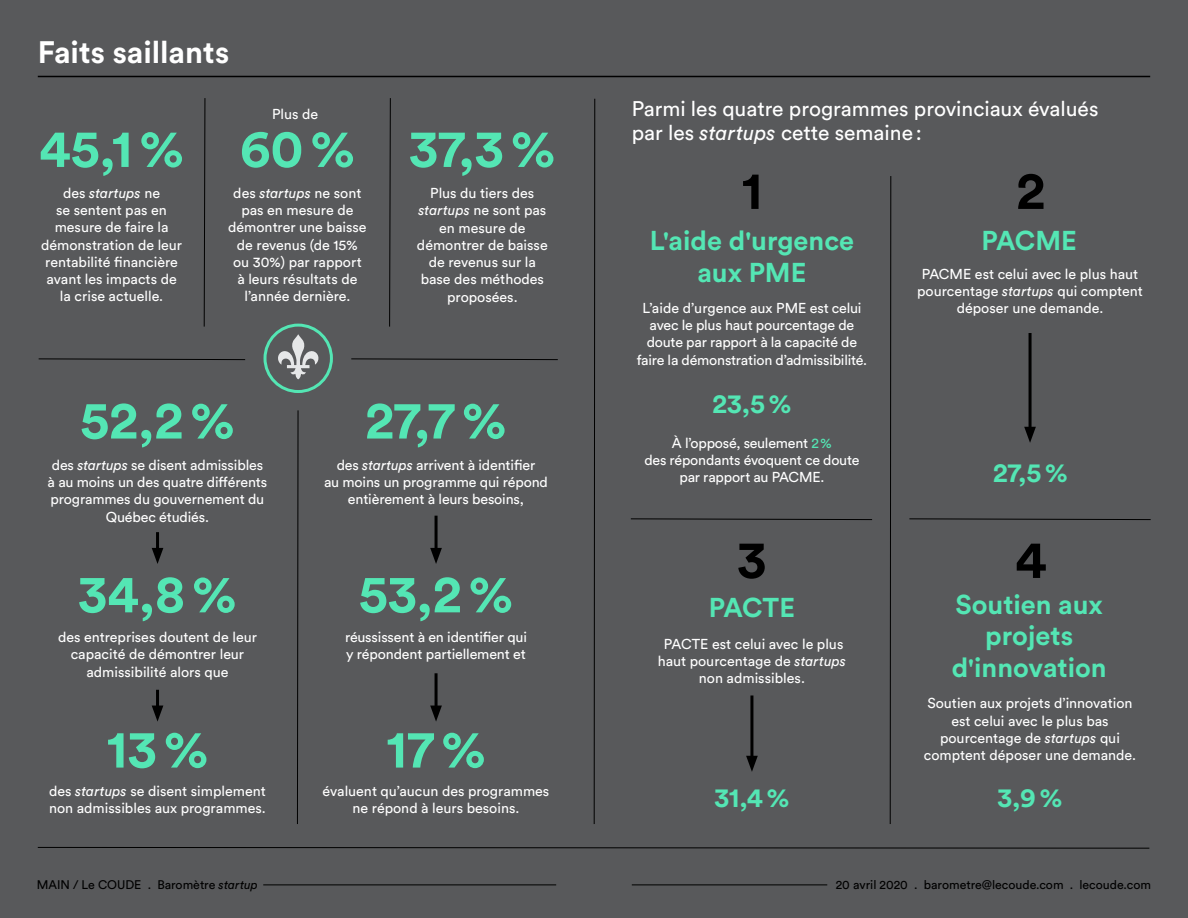
<style>
.page{position:relative;width:1188px;height:918px;background:#58595b}
.page>*{position:absolute;margin:0;border:0;box-sizing:border-box;transform-origin:0 0}
.t1{font:700 52.8px "Circular Pro";color:#54e6b4}
.t2{font:700 52.8px "Circular Pro";color:#000}
.t3{font:700 30.75px "Circular Pro";color:#fff}
.t4{font:700 27px/31.5px "Circular Pro";color:#54e6b4;text-align:center}
.t5{font:21px/24px "Circular Pro";color:#fff}
.t6{font:14.25px/17.2px "Circular Pro";color:#fff;text-align:center}
.t7{font:12.3px "Circular Pro";color:#000}
.s1{font-style:italic}
.s2{color:#54e6b4}
</style>
<div class="page">
<hr style="left:38px;top:76px;width:1112px;height:1px;background:#000">
<svg style="left:204px;top:98px;width:1px;height:229px"></svg>
<svg style="left:38px;top:359px;width:208px;height:1px"></svg>
<svg style="left:351px;top:359px;width:207px;height:1px"></svg>
<svg style="left:631px;top:518px;width:241px;height:2px"></svg>
<svg style="left:909px;top:518px;width:242px;height:2px"></svg>
<svg style="left:37px;top:847px;width:1113px;height:2px"></svg>
<svg style="left:389px;top:98px;width:2px;height:229px"></svg>
<svg style="left:297px;top:410px;width:1px;height:414px"></svg>
<svg style="left:890px;top:176px;width:1px;height:648px"></svg>
<svg style="left:594px;top:98px;width:1px;height:726px"></svg>
<svg style="left:277px;top:334px;width:43px;height:45px"></svg>
<div style="left:264px;top:324px;width:69px;height:69px;border:3px solid #54e6b4;border-radius:50%"></div>
<hr style="left:156px;top:690px;width:3px;height:21px;background:#000">
<svg style="left:152px;top:706px;width:11px;height:16px"></svg>
<hr style="left:156px;top:532px;width:3px;height:22px;background:#000">
<svg style="left:152px;top:548px;width:11px;height:16px"></svg>
<hr style="left:435px;top:516px;width:3px;height:38px;background:#000">
<svg style="left:430px;top:548px;width:12px;height:16px"></svg>
<hr style="left:435px;top:673px;width:3px;height:38px;background:#000">
<svg style="left:430px;top:706px;width:12px;height:15px"></svg>
<hr style="left:263px;top:885px;width:293px;height:1px;background:#000">
<hr style="left:632px;top:885px;width:195px;height:1px;background:#000">
<hr style="left:750px;top:695px;width:3px;height:66px;background:#000">
<svg style="left:746px;top:756px;width:12px;height:16px"></svg>
<hr style="left:1029px;top:333px;width:3px;height:99px;background:#000">
<svg style="left:1024px;top:427px;width:12px;height:16px"></svg>
<h2 class="t3" style="left:38px;top:31px;width:193px">Faits saillants</h2>
<p class="t6" style="left:272px;top:104px;width:48px">Plus de</p>
<h3 class="t5" style="left:632px;top:95px;width:468px">Parmi les quatre programmes provinciaux évalués par les <span class="s1">startups</span> cette semaine:</h3>
<h1 class="t1" style="left:240px;top:112px;width:317px">60% 37,3%</h1>
<h1 class="t1" style="left:39px;top:112px;width:147px">45,1%</h1>
<h1 class="t2" style="left:1016px;top:154px;width:30px">2</h1>
<h1 class="t2" style="left:741px;top:154px;width:22px">1</h1>
<p class="t6" style="left:41px;top:184px;width:142px">des <span class="s1">startups</span> ne<br>se sentent pas en mesure de faire la démonstration de leur rentabilité financière avant les impacts de la crise actuelle.</p>
<p class="t6" style="left:228px;top:184px;width:140px">des <span class="s1">startups</span> ne sont pas en mesure de démontrer une baisse de revenus (de 15% ou 30%) par rapport à leurs résultats de l’année dernière.</p>
<p class="t6" style="left:417px;top:184px;width:132px">Plus du tiers des <span class="s1">startups</span> ne sont pas en mesure de démontrer de baisse de revenus sur la base des méthodes proposées.</p>
<h3 class="t4" style="left:650px;top:224px;width:206px">L'aide d'urgence aux PME</h3>
<h3 class="t4" style="left:982px;top:224px;width:97px">PACME</h3>
<p class="t6" style="left:917px;top:264px;width:227px">PACME est celui avec le plus haut pourcentage <span class="s1">startups</span> qui comptent déposer une demande.</p>
<p class="t6" style="left:637px;top:299px;width:232px">L’aide d’urgence aux PME est celui avec le plus haut pourcentage de doute par rapport à la capacité de faire la démonstration d’admissibilité.</p>
<h3 class="t4" style="left:712px;top:387px;width:81px">23,5%</h3>
<p class="t6" style="left:644px;top:434px;width:217px">À l’opposé, seulement <span class="s2">2%<br></span>des répondants évoquent ce doute par rapport au PACME.</p>
<h1 class="t1" style="left:80px;top:384px;width:156px">52,2%</h1>
<h1 class="t1" style="left:365px;top:384px;width:143px">27,7%</h1>
<p class="t6" style="left:324px;top:456px;width:225px">des <span class="s1">startups</span> arrivent à identifier<br>au moins un programme qui répond entièrement à leurs besoins,</p>
<p class="t6" style="left:48px;top:456px;width:221px">des <span class="s1">startups</span> se disent admissibles à au moins un des quatre différents programmes du gouvernement du<br>Québec étudiés.</p>
<h3 class="t4" style="left:993px;top:456px;width:76px">27,5%</h3>
<h1 class="t1" style="left:78px;top:558px;width:160px">34,8%</h1>
<h1 class="t1" style="left:359px;top:558px;width:156px">53,2%</h1>
<p class="t6" style="left:58px;top:628px;width:200px">des entreprises doutent de leur capacité de démontrer leur admissibilité alors que</p>
<p class="t6" style="left:345px;top:628px;width:184px;text-align:left">réussissent à en identifier qui y répondent partiellement et</p>
<h1 class="t1" style="left:106px;top:713px;width:104px">13%</h1>
<h1 class="t1" style="left:386px;top:713px;width:101px">17%</h1>
<p class="t6" style="left:49px;top:782px;width:218px;text-align:left">des <span class="s1">startups</span> se disent simplement non admissibles aux programmes.</p>
<p class="t6" style="left:323px;top:782px;width:228px">évaluent qu’aucun des programmes ne répond à leurs besoins.</p>
<h1 class="t2" style="left:737px;top:523px;width:31px">3</h1>
<h3 class="t4" style="left:709px;top:591px;width:88px">PACTE</h3>
<p class="t6" style="left:658px;top:634px;width:190px">PACTE est celui avec le plus haut pourcentage de <span class="s1">startups </span>non admissibles.</p>
<h3 class="t4" style="left:714px;top:780px;width:77px">31,4%</h3>
<h1 class="t2" style="left:1015px;top:523px;width:33px">4</h1>
<h3 class="t4" style="left:952px;top:588px;width:156px">Soutien aux projets d'innovation</h3>
<p class="t6" style="left:924px;top:694px;width:214px">Soutien aux projets d’innovation est celui avec le plus bas pourcentage de <span class="s1">startups</span> qui comptent déposer une demande.</p>
<h3 class="t4" style="left:998px;top:781px;width:66px">3,9%</h3>
<p class="t7" style="left:37px;top:876px;width:223px">MAIN / Le COUDE . Baromètre <span class="s1">startup</span></p>
<p class="t7" style="left:836px;top:877px;width:317px">20 avril 2020 . barometre@lecoude.com . lecoude.com</p>
</div>
